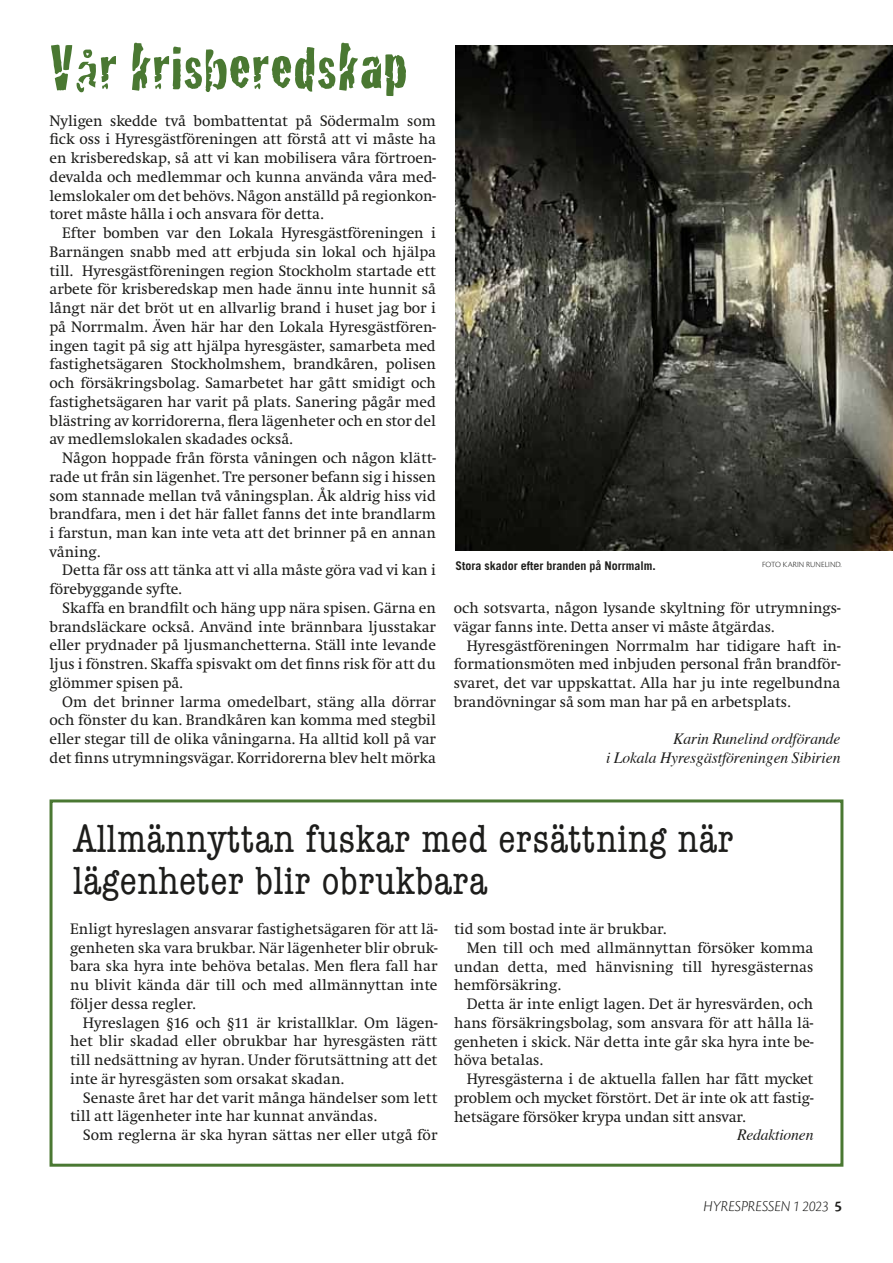
<style>
.page{position:relative;width:893px;height:1263px;background:#fff}
.page>*{position:absolute;margin:0;border:0;box-sizing:border-box;transform-origin:0 0}
.t1{font:63px "Cracked";letter-spacing:.01em;color:#4a7832}
.t2{font:condensed 40.5px/42px "American Typewriter";letter-spacing:.01em;color:#1d1d1b}
.t3{font:15.75px/18.8px "Swift";letter-spacing:-.005em;color:#1d1d1b;text-align:justify}
.t4{font:italic 15.75px/18.8px "Times";letter-spacing:-.005em;color:#1d1d1b;text-align:right}
.t5{font:italic 300 15.75px "Cronos Pro";letter-spacing:-.005em;color:#1d1d1b}
.t6{font:700 12px "Trade Gothic";color:#1d1d1b}
.t7{font:300 8.25px "Cronos Pro";letter-spacing:.01em;color:#1d1d1b}
.s1{font-weight:600;font-style:normal}
</style>
<div class="page">
<div style="left:50px;top:799px;width:793px;height:368px;border:3px solid #4a7832"></div>
<img style="left:455px;top:45px;width:438px;height:506px">
<h1 class="t1" style="left:50px;top:18px;width:359px">Vår krisberedskap</h1>
<p class="t3" style="left:50px;top:111px;width:388px">Nyligen skedde två bombattentat på Södermalm som fick oss i Hyresgästföreningen att förstå att vi måste ha en krisberedskap, så att vi kan mobilisera våra förtroen&shy;devalda och medlemmar och kunna använda våra med&shy;lemslokaler om det behövs. Någon anställd på regionkon&shy;toret måste hålla i och ansvara för detta.</p>
<p class="t3" style="left:50px;top:224px;width:388px;text-indent:13px">Efter bomben var den Lokala Hyresgästföreningen i Barnängen snabb med att erbjuda sin lokal och hjälpa till. Hyresgästföreningen region Stockholm startade ett arbete för krisberedskap men hade ännu inte hunnit så långt när det bröt ut en allvarlig brand i huset jag bor i på Norrmalm. Även här har den Lokala Hyresgästfören&shy;ingen tagit på sig att hjälpa hyresgäster, samarbeta med fastighetsägaren Stockholmshem, brandkåren, polisen och försäkringsbolag. Samarbetet har gått smidigt och fastighetsägaren har varit på plats. Sanering pågår med blästring av korridorerna, flera lägenheter och en stor del av medlemslokalen skadades också.</p>
<p class="t3" style="left:50px;top:449px;width:388px;text-indent:13px">Någon hoppade från första våningen och någon klätt&shy;rade ut från sin lägenhet. Tre personer befann sig i hissen som stannade mellan två våningsplan. Åk aldrig hiss vid brandfara, men i det här fallet fanns det inte brandlarm i farstun, man kan inte veta att det brinner på en annan våning.</p>
<p class="t3" style="left:50px;top:561px;width:388px;text-indent:13px">Detta får oss att tänka att vi alla måste göra vad vi kan i förebyggande syfte.</p>
<p class="t3" style="left:50px;top:599px;width:388px;text-indent:13px">Skaffa en brandfilt och häng upp nära spisen. Gärna en brandsläckare också. Använd inte brännbara ljusstakar eller prydnader på ljusmanchetterna. Ställ inte levande ljus i fönstren. Skaffa spisvakt om det finns risk för att du glömmer spisen på.</p>
<p class="t3" style="left:50px;top:692px;width:388px;text-indent:13px">Om det brinner larma omedelbart, stäng alla dörrar och fönster du kan. Brandkåren kan komma med stegbil eller stegar till de olika våningarna. Ha alltid koll på var det finns utrymningsvägar. Korridorerna blev helt mörka</p>
<p class="t6" style="left:455px;top:558px;width:202px">Stora skador efter branden på Norrmalm.</p>
<p class="t7" style="left:762px;top:560px;width:81px">FOTO KARIN RUNELIND.</p>
<p class="t3" style="left:454px;top:599px;width:388px">och sotsvarta, någon lysande skyltning för utrymnings&shy;vägar fanns inte. Detta anser vi måste åtgärdas.</p>
<p class="t3" style="left:454px;top:636px;width:388px;text-indent:13px">Hyresgästföreningen Norrmalm har tidigare haft in&shy;formationsmöten med inbjuden personal från brandför&shy;svaret, det var uppskattat. Alla har ju inte regelbundna brandövningar så som man har på en arbetsplats.</p>
<p class="t4" style="left:606px;top:729px;width:236px">Karin Runelind ordförande<br>i Lokala Hyresgästföreningen Sibirien</p>
<h2 class="t2" style="left:73px;top:817px;width:662px">Allmännyttan fuskar med ersättning när lägenheter blir obrukbara</h2>
<p class="t3" style="left:454px;top:920px;width:214px">tid som bostad inte är brukbar.</p>
<p class="t3" style="left:467px;top:939px;width:348px">Men till och med allmännyttan försöker komma</p>
<p class="t3" style="left:454px;top:957px;width:361px">undan detta, med hänvisning till hyresgästernas</p>
<p class="t3" style="left:454px;top:976px;width:109px">hemförsäkring.</p>
<p class="t3" style="left:467px;top:995px;width:348px">Detta är inte enligt lagen. Det är hyresvärden, och</p>
<p class="t3" style="left:454px;top:1014px;width:361px">hans försäkringsbolag, som ansvara för att hålla lä-</p>
<p class="t3" style="left:454px;top:1032px;width:361px">genheten i skick. När detta inte går ska hyra inte be-</p>
<p class="t3" style="left:454px;top:1051px;width:91px">höva betalas.</p>
<p class="t3" style="left:467px;top:1070px;width:348px">Hyresgästerna i de aktuella fallen har fått mycket</p>
<p class="t3" style="left:454px;top:1089px;width:361px">problem och mycket förstört. Det är inte ok att fastig-</p>
<p class="t3" style="left:454px;top:1107px;width:293px">hetsägare försöker krypa undan sitt ansvar.</p>
<p class="t4" style="left:737px;top:1125px;width:78px">Redaktionen</p>
<p class="t3" style="left:70px;top:920px;width:369px">Enligt hyreslagen ansvarar fastighetsägaren för att lä&shy;genheten ska vara brukbar. När lägenheter blir obruk&shy;bara ska hyra inte behöva betalas. Men flera fall har nu blivit kända där till och med allmännyttan inte följer dessa regler.</p>
<p class="t3" style="left:70px;top:1013px;width:369px;text-indent:13px">Hyreslagen §16 och §11 är kristallklar. Om lägen&shy;het blir skadad eller obrukbar har hyresgästen rätt till nedsättning av hyran. Under förutsättning att det inte är hyresgästen som orsakat skadan.</p>
<p class="t3" style="left:70px;top:1088px;width:369px;text-indent:13px">Senaste året har det varit många händelser som lett till att lägenheter inte har kunnat användas.</p>
<p class="t3" style="left:83px;top:1126px;width:356px">Som reglerna är ska hyran sättas ner eller utgå för</p>
<p class="t5" style="left:704px;top:1198px;width:140px">HYRESPRESSEN 1 2023 <span class="s1">5</span></p>
</div>
